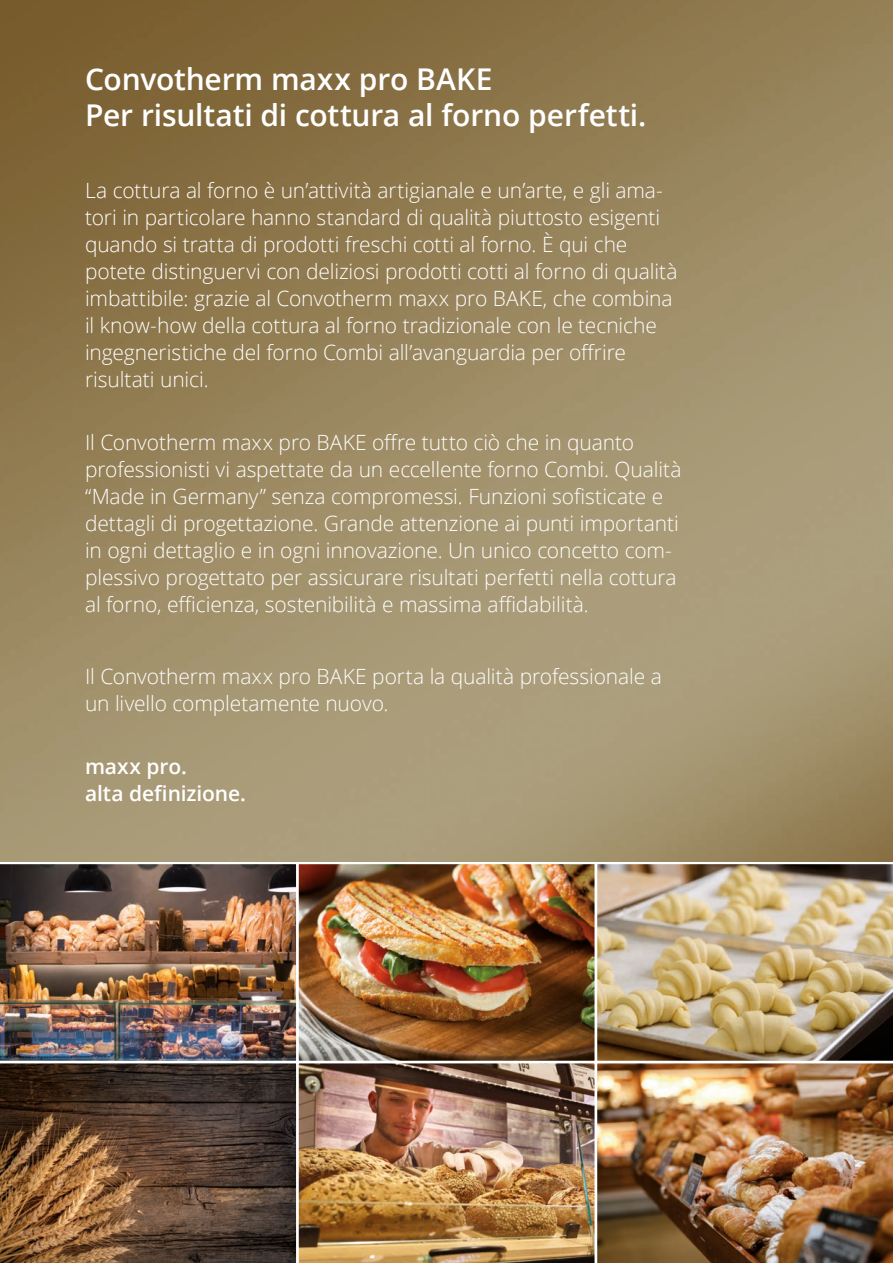
<style>
.page{position:relative;width:893px;height:1263px;background:#fff}
.page>*{position:absolute;margin:0;border:0;box-sizing:border-box;transform-origin:0 0}
.Open_Sans_Semibold_2{font:600 30px "Open Sans";letter-spacing:-.005em;color:#fff}
.Open_Sans_Light_14pt{font:300 21px/27px "Open Sans";letter-spacing:-.005em;color:#fff}
.Open_Sans_Light_14pt-2{font:600 21px/27px "Open Sans";letter-spacing:-.005em;color:#fff}
</style>
<div class="page">
<svg style="left:0;top:1063px;width:297px;height:200px;background:#5e4531"></svg>
<img style="left:597px;top:1063px;width:296px;height:200px">
<img style="left:298px;top:1063px;width:297px;height:200px">
<img style="left:0;top:864px;width:297px;height:197px">
<img style="left:298px;top:864px;width:297px;height:197px">
<img style="left:597px;top:864px;width:296px;height:197px">
<img style="left:0;top:0;width:893px;height:861px">
<p class="Open_Sans_Semibold_2" style="left:85px;top:59px;width:409px">Convotherm maxx pro BAKE</p>
<p class="Open_Sans_Semibold_2" style="left:85px;top:95px;width:563px">Per risultati di cottura al forno perfetti.</p>
<p class="Open_Sans_Light_14pt" style="left:85px;top:176px;width:594px">La cottura al forno è un’attività artigianale e un’arte, e gli ama&shy;tori in particolare hanno standard di qualità piuttosto esigenti quando si tratta di prodotti freschi cotti al forno. È qui che potete distinguervi con deliziosi prodotti cotti al forno di qualità imbattibile: grazie al Convotherm maxx pro BAKE, che combina il know-how della cottura al forno tradizionale con le tecniche ingegneristiche del forno Combi all’avanguardia per offrire risultati unici.</p>
<p class="Open_Sans_Light_14pt" style="left:85px;top:428px;width:598px">Il Convotherm maxx pro BAKE offre tutto ciò che in quanto professionisti vi aspettate da un eccellente forno Combi. Qualità “Made in Germany” senza compromessi. Funzioni sofisticate e dettagli di progettazione. Grande attenzione ai punti importanti in ogni dettaglio e in ogni innovazione. Un unico concetto com&shy;plessivo progettato per assicurare risultati perfetti nella cottura al forno, efficienza, sostenibilità e massima affidabilità.</p>
<p class="Open_Sans_Light_14pt" style="left:85px;top:662px;width:578px">Il Convotherm maxx pro BAKE porta la qualità professionale a un livello completamente nuovo.</p>
<p class="Open_Sans_Light_14pt-2" style="left:85px;top:752px;width:163px">maxx pro.<br>alta definizione.</p>
</div>
